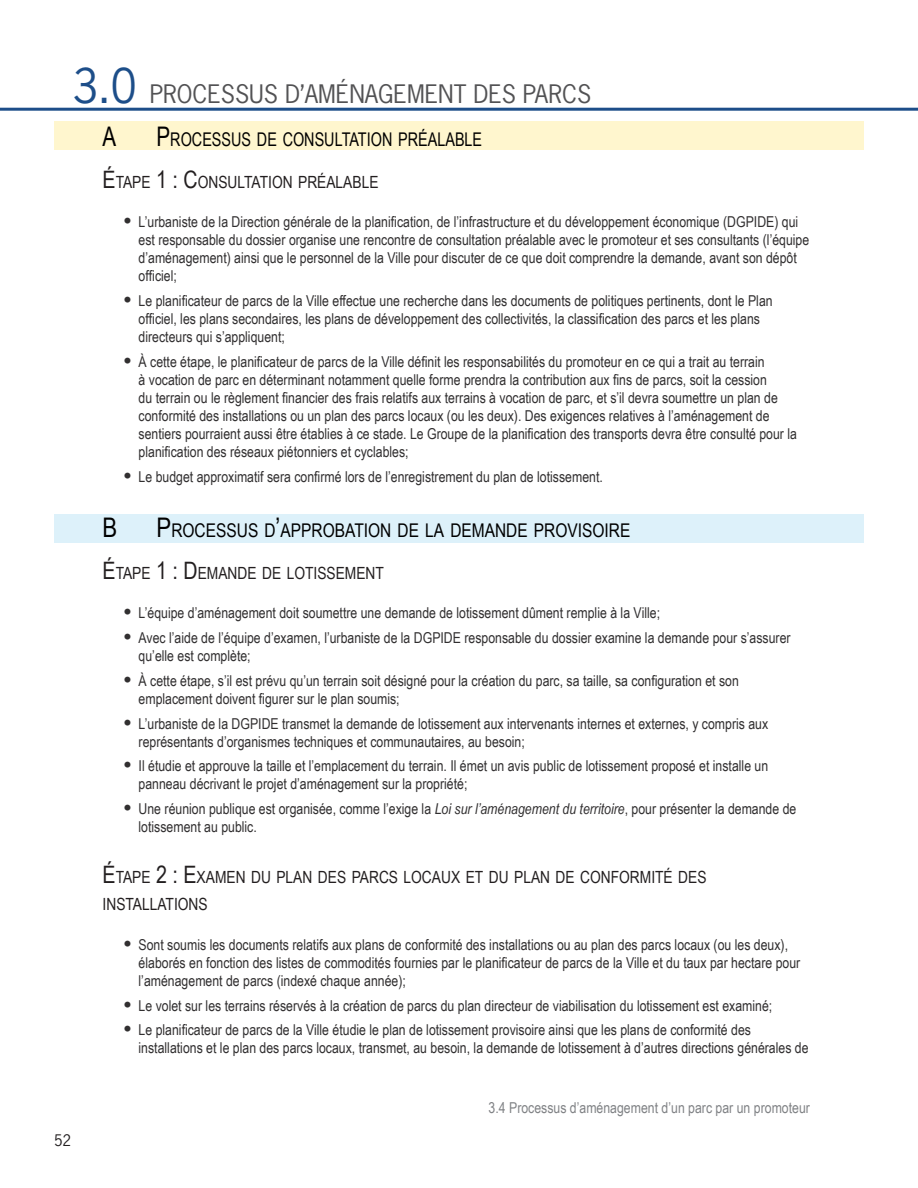
<style>
.page{position:relative;width:918px;height:1188px;background:#fff}
.page>*{position:absolute;margin:0;border:0;box-sizing:border-box;transform-origin:0 0}
.NAK_HEADING_1{font:27px "Arial Narrow";color:#000;scale:.93 1}
.NAK_HEADING_1-2{font:27px "Arial Narrow";color:#000}
.t1{font:24px "News Gothic Std";color:#525254}
.NAK_HEADING_1-3{font:18.9px "Arial Narrow";color:#000}
.NAK_HEADING_1-4{font:18.9px "Arial Narrow";color:#000;scale:.93 1}
.t2{font:16.8px/27px "Arial Narrow";color:#231f20}
.t3{font:15px/18px "Arial Narrow";color:#312f30}
.TOC_NAK_HEADING_3{font:15px "Arial Narrow";color:#808285}
.t4{font:15px "News Gothic Std";color:#231f20}
.s1{font-size:45px;color:#1d4e89}
.s2{font-size:27px}
.s3{font-size:24px}
.s4{font-family:"News Gothic Std";font-size:16.5px}
.s5{font-style:italic}
</style>
<div class="page">
<div style="left:54px;top:122px;width:810px;height:28px;background:#fff6ce"></div>
<div style="left:54px;top:514px;width:810px;height:28px;background:#ddf1fa"></div>
<hr style="left:0;top:108px;width:918px;height:3px;background:#1d4e89">
<h2 class="t1" style="left:72px;top:79px;width:521px"><span class="s1">3.0</span> PROCESSUS D’AMÉNAGEMENT DES PARCS</h2>
<p class="NAK_HEADING_1" style="left:103px;top:116px;width:9px">A</p>
<p class="NAK_HEADING_1-4" style="left:157px;top:125px;width:352px"><span class="s2">P</span>ROCESSUS DE CONSULTATION PRÉALABLE</p>
<p class="t2" style="left:103px;top:168px;width:277px"><span class="s3">É</span>TAPE <span class="s3">1 : C</span>ONSULTATION PRÉALABLE</p>
<p class="t3" style="left:139px;top:213px;width:672px;text-indent:-15px"><span class="s4">•</span> L’urbaniste de la Direction générale de la planification, de l’infrastructure et du développement économique (DGPIDE) qui est responsable du dossier organise une rencontre de consultation préalable avec le promoteur et ses consultants (l’équipe d’aménagement) ainsi que le personnel de la Ville pour discuter de ce que doit comprendre la demande, avant son dépôt officiel;</p>
<p class="t3" style="left:139px;top:291px;width:636px;text-indent:-15px"><span class="s4">•</span> Le planificateur de parcs de la Ville effectue une recherche dans les documents de politiques pertinents, dont le Plan officiel, les plans secondaires, les plans de développement des collectivités, la classification des parcs et les plans directeurs qui s’appliquent;</p>
<p class="t3" style="left:139px;top:352px;width:660px;text-indent:-15px"><span class="s4">•</span> À cette étape, le planificateur de parcs de la Ville définit les responsabilités du promoteur en ce qui a trait au terrain<br>à vocation de parc en déterminant notamment quelle forme prendra la contribution aux fins de parcs, soit la cession<br>du terrain ou le règlement financier des frais relatifs aux terrains à vocation de parc, et s’il devra soumettre un plan de conformité des installations ou un plan des parcs locaux (ou les deux). Des exigences relatives à l’aménagement de sentiers pourraient aussi être établies à ce stade. Le Groupe de la planification des transports devra être consulté pour la planification des réseaux piétonniers et cyclables;</p>
<p class="t3" style="left:124px;top:467px;width:481px"><span class="s4">•</span> Le budget approximatif sera confirmé lors de l’enregistrement du plan de lotissement.</p>
<p class="NAK_HEADING_1-2" style="left:103px;top:507px;width:8px">B</p>
<p class="NAK_HEADING_1-3" style="left:157px;top:516px;width:475px"><span class="s2">P</span>ROCESSUS D<span class="s2">’</span>APPROBATION DE LA DEMANDE PROVISOIRE</p>
<p class="t2" style="left:103px;top:559px;width:283px"><span class="s3">É</span>TAPE <span class="s3">1 : D</span>EMANDE DE LOTISSEMENT</p>
<p class="t3" style="left:124px;top:604px;width:538px"><span class="s4">•</span> L’équipe d’aménagement doit soumettre une demande de lotissement dûment remplie à la Ville;</p>
<p class="t3" style="left:139px;top:628px;width:654px;text-indent:-15px"><span class="s4">•</span> Avec l’aide de l’équipe d’examen, l’urbaniste de la DGPIDE responsable du dossier examine la demande pour s’assurer qu’elle est complète;</p>
<p class="t3" style="left:139px;top:671px;width:602px;text-indent:-15px"><span class="s4">•</span> À cette étape, s’il est prévu qu’un terrain soit désigné pour la création du parc, sa taille, sa configuration et son emplacement doivent figurer sur le plan soumis;</p>
<p class="t3" style="left:139px;top:714px;width:631px;text-indent:-15px"><span class="s4">•</span> L’urbaniste de la DGPIDE transmet la demande de lotissement aux intervenants internes et externes, y compris aux représentants d’organismes techniques et communautaires, au besoin;</p>
<p class="t3" style="left:139px;top:757px;width:631px;text-indent:-15px"><span class="s4">•</span> Il étudie et approuve la taille et l’emplacement du terrain. Il émet un avis public de lotissement proposé et installe un panneau décrivant le projet d’aménagement sur la propriété;</p>
<p class="t3" style="left:139px;top:799px;width:659px;text-indent:-15px"><span class="s4">•</span> Une réunion publique est organisée, comme l’exige la <span class="s5">Loi sur l’aménagement du territoire</span>, pour présenter la demande de lotissement au public.</p>
<p class="t2" style="left:103px;top:863px;width:606px"><span class="s3">É</span>TAPE <span class="s3">2 : E</span>XAMEN DU PLAN DES PARCS LOCAUX ET DU PLAN DE CONFORMITÉ DES<br>INSTALLATIONS</p>
<p class="t3" style="left:139px;top:935px;width:663px;text-indent:-15px"><span class="s4">•</span> Sont soumis les documents relatifs aux plans de conformité des installations ou au plan des parcs locaux (ou les deux), élaborés en fonction des listes de commodités fournies par le planificateur de parcs de la Ville et du taux par hectare pour l’aménagement de parcs (indexé chaque année);</p>
<p class="t3" style="left:124px;top:996px;width:650px"><span class="s4">•</span> Le volet sur les terrains réservés à la création de parcs du plan directeur de viabilisation du lotissement est examiné;</p>
<p class="t3" style="left:139px;top:1021px;width:672px;text-indent:-15px"><span class="s4">•</span> Le planificateur de parcs de la Ville étudie le plan de lotissement provisoire ainsi que les plans de conformité des installations et le plan des parcs locaux, transmet, au besoin, la demande de lotissement à d’autres directions générales de</p>
<p class="t4" style="left:54px;top:1130px;width:19px">52</p>
<p class="TOC_NAK_HEADING_3" style="left:489px;top:1096px;width:323px">3.4 Processus d’aménagement d’un parc par un promoteur</p>
</div>
